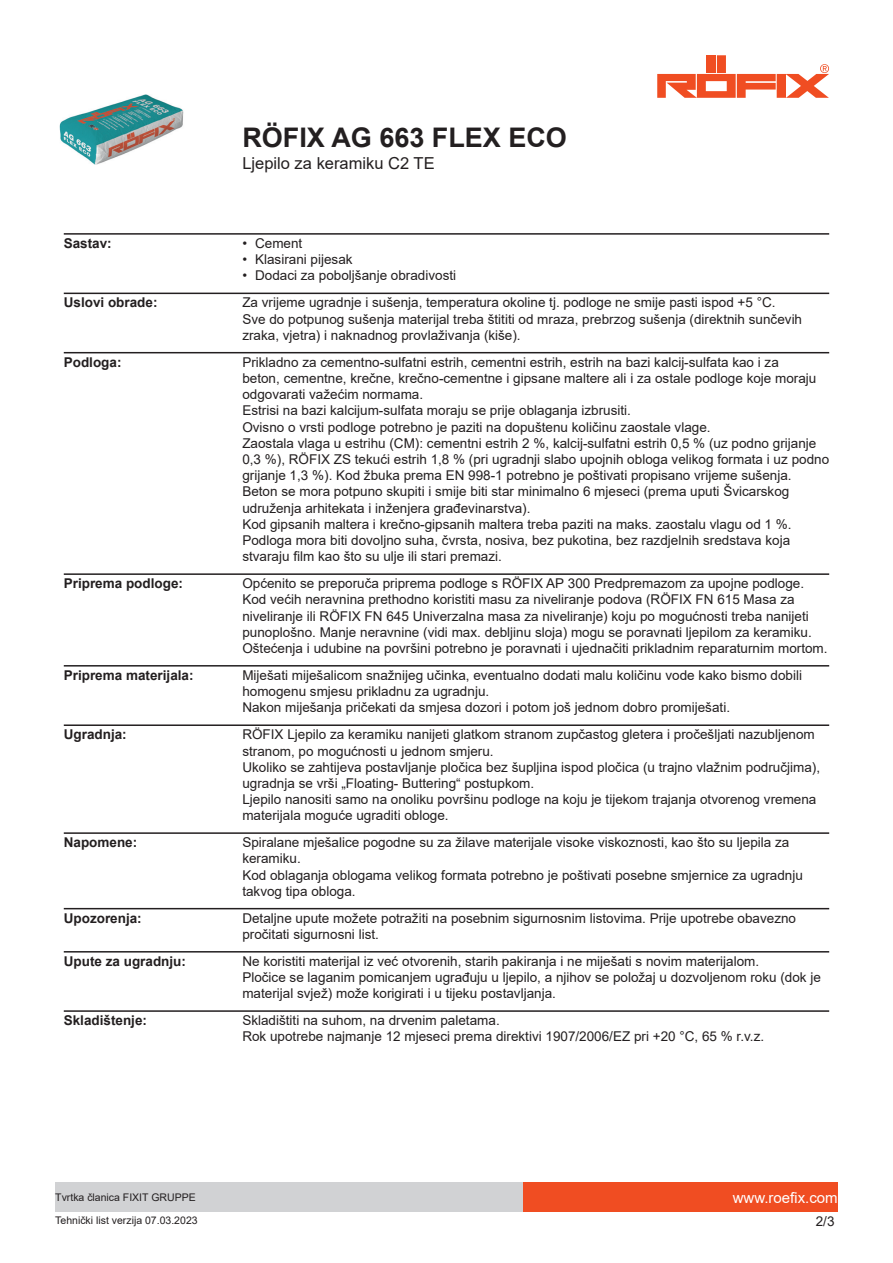
<style>
.page{position:relative;width:893px;height:1263px;background:#fff}
.page>*{position:absolute;margin:0;border:0;box-sizing:border-box;transform-origin:0 0}
.t1{font:700 27px "Arial";color:#231f20}
.t2{font:16.5px "Arial";color:#231f20}
.t3{font:15px "Arial";color:#fff}
.t4{font:13.5px/16.2px "Arial";color:#231f20}
.t5{font:700 13.5px "Arial";color:#231f20}
.t6{font:10.5px "Arial";color:#231f20}
</style>
<div class="page">
<img style="left:59px;top:95px;width:125px;height:70px">
<div style="left:717px;top:55px;width:9px;height:18px;background:#f04d22"></div>
<div style="left:707px;top:55px;width:9px;height:18px;background:#f04d22"></div>
<svg style="left:657px;top:64px;width:172px;height:34px"></svg>
<div style="left:523px;top:1182px;width:315px;height:30px;background:#f04d22"></div>
<div style="left:55px;top:1182px;width:468px;height:30px;background:#d1d2d4"></div>
<hr style="left:64px;top:233px;width:765px;height:2px;background:#231f20">
<hr style="left:64px;top:293px;width:765px;height:1px;background:#231f20">
<hr style="left:64px;top:352px;width:765px;height:1px;background:#231f20">
<hr style="left:64px;top:573px;width:765px;height:2px;background:#231f20">
<hr style="left:64px;top:665px;width:765px;height:1px;background:#231f20">
<hr style="left:64px;top:724px;width:765px;height:2px;background:#231f20">
<hr style="left:64px;top:832px;width:765px;height:2px;background:#231f20">
<hr style="left:64px;top:908px;width:765px;height:1px;background:#231f20">
<hr style="left:64px;top:951px;width:765px;height:1px;background:#231f20">
<hr style="left:64px;top:1010px;width:765px;height:2px;background:#231f20">
<h1 class="t1" style="left:242px;top:119px;width:326px">RÖFIX AG 663 FLEX ECO</h1>
<p class="t2" style="left:242px;top:152px;width:194px">Ljepilo za keramiku C2 TE</p>
<p class="t5" style="left:64px;top:234px;width:50px">Sastav:</p>
<p class="t4" style="left:242px;top:235px;width:62px">• Cement</p>
<p class="t4" style="left:242px;top:251px;width:112px">• Klasirani pijesak</p>
<p class="t4" style="left:242px;top:267px;width:215px">• Dodaci za poboljšanje obradivosti</p>
<p class="t5" style="left:64px;top:293px;width:95px">Uslovi obrade:</p>
<p class="t4" style="left:242px;top:294px;width:561px">Za vrijeme ugradnje i sušenja, temperatura okoline tj. podloge ne smije pasti ispod +5 °C.<br>Sve do potpunog sušenja materijal treba štititi od mraza, prebrzog sušenja (direktnih sunčevih zraka, vjetra) i naknadnog provlaživanja (kiše).</p>
<p class="t5" style="left:64px;top:352px;width:59px">Podloga:</p>
<p class="t4" style="left:242px;top:354px;width:588px">Prikladno za cementno-sulfatni estrih, cementni estrih, estrih na bazi kalcij-sulfata kao i za<br>beton, cementne, krečne, krečno-cementne i gipsane maltere ali i za ostale podloge koje moraju odgovarati važećim normama.<br>Estrisi na bazi kalcijum-sulfata moraju se prije oblaganja izbrusiti.<br>Ovisno o vrsti podloge potrebno je paziti na dopuštenu količinu zaostale vlage.<br>Zaostala vlaga u estrihu (CM): cementni estrih 2 %, kalcij-sulfatni estrih 0,5 % (uz podno grijanje 0,3 %), RÖFIX ZS tekući estrih 1,8 % (pri ugradnji slabo upojnih obloga velikog formata i uz podno grijanje 1,3 %). Kod žbuka prema EN 998-1 potrebno je poštivati propisano vrijeme sušenja.<br>Beton se mora potpuno skupiti i smije biti star minimalno 6 mjeseci (prema uputi Švicarskog udruženja arhitekata i inženjera građevinarstva).<br>Kod gipsanih maltera i krečno-gipsanih maltera treba paziti na maks. zaostalu vlagu od 1 %.<br>Podloga mora biti dovoljno suha, čvrsta, nosiva, bez pukotina, bez razdjelnih sredstava koja stvaraju film kao što su ulje ili stari premazi.</p>
<p class="t5" style="left:64px;top:574px;width:121px">Priprema podloge:</p>
<p class="t4" style="left:242px;top:575px;width:587px">Općenito se preporuča priprema podloge s RÖFIX AP 300 Predpremazom za upojne podloge.<br>Kod većih neravnina prethodno koristiti masu za niveliranje podova (RÖFIX FN 615 Masa za niveliranje ili RÖFIX FN 645 Univerzalna masa za niveliranje) koju po mogućnosti treba nanijeti punoplošno. Manje neravnine (vidi max. debljinu sloja) mogu se poravnati ljepilom za keramiku.<br>Oštećenja i udubine na površini potrebno je poravnati i ujednačiti prikladnim reparaturnim mortom.</p>
<p class="t5" style="left:64px;top:666px;width:131px">Priprema materijala:</p>
<p class="t4" style="left:242px;top:667px;width:561px">Miješati miješalicom snažnijeg učinka, eventualno dodati malu količinu vode kako bismo dobili homogenu smjesu prikladnu za ugradnju.<br>Nakon miješanja pričekati da smjesa dozori i potom još jednom dobro promiješati.</p>
<p class="t5" style="left:64px;top:725px;width:65px">Ugradnja:</p>
<p class="t4" style="left:242px;top:726px;width:579px">RÖFIX Ljepilo za keramiku nanijeti glatkom stranom zupčastog gletera i pročešljati nazubljenom stranom, po mogućnosti u jednom smjeru.<br>Ukoliko se zahtijeva postavljanje pločica bez šupljina ispod pločica (u trajno vlažnim područjima), ugradnja se vrši „Floating- Buttering“ postupkom.<br>Ljepilo nanositi samo na onoliku površinu podloge na koju je tijekom trajanja otvorenog vremena materijala moguće ugraditi obloge.</p>
<p class="t5" style="left:64px;top:833px;width:75px">Napomene:</p>
<p class="t4" style="left:242px;top:834px;width:562px">Spiralane mješalice pogodne su za žilave materijale visoke viskoznosti, kao što su ljepila za keramiku.<br>Kod oblaganja oblogama velikog formata potrebno je poštivati posebne smjernice za ugradnju takvog tipa obloga.</p>
<p class="t5" style="left:64px;top:908px;width:80px">Upozorenja:</p>
<p class="t4" style="left:242px;top:910px;width:555px">Detaljne upute možete potražiti na posebnim sigurnosnim listovima. Prije upotrebe obavezno pročitati sigurnosni list.</p>
<p class="t5" style="left:64px;top:952px;width:124px">Upute za ugradnju:</p>
<p class="t4" style="left:242px;top:953px;width:580px">Ne koristiti materijal iz već otvorenih, starih pakiranja i ne miješati s novim materijalom.<br>Pločice se laganim pomicanjem ugrađuju u ljepilo, a njihov se položaj u dozvoljenom roku (dok je materijal svjež) može korigirati i u tijeku postavljanja.</p>
<p class="t5" style="left:64px;top:1011px;width:85px">Skladištenje:</p>
<p class="t4" style="left:242px;top:1012px;width:523px">Skladištiti na suhom, na drvenim paletama.<br>Rok upotrebe najmanje 12 mjeseci prema direktivi 1907/2006/EZ pri +20 °C, 65 % r.v.z.</p>
<p class="t6" style="left:55px;top:1190px;width:142px">Tvrtka članica FIXIT GRUPPE</p>
<p class="t3" style="left:733px;top:1187px;width:107px">www.roefix.com</p>
<p class="t6" style="left:55px;top:1213px;width:144px">Tehnički list verzija 07.03.2023</p>
<p class="t4" style="left:816px;top:1213px;width:20px">2/3</p>
</div>
